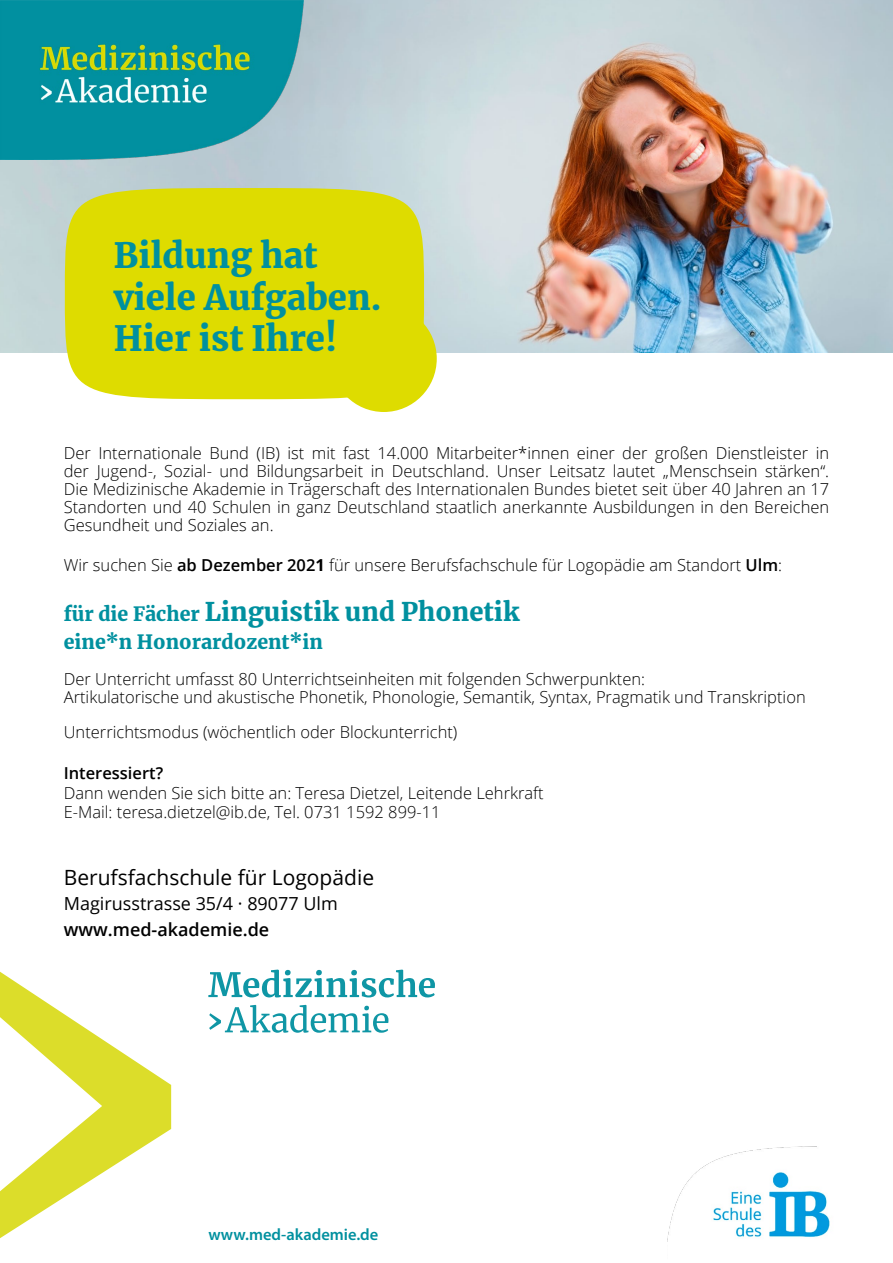
<style>
.page{position:relative;width:893px;height:1263px;background:#fff}
.page>*{position:absolute;margin:0;border:0;box-sizing:border-box;transform-origin:0 0}
.t1{font:900 34.5px/41.4px "Merriweather";color:#00909f}
.t2{font:900 25.5px "Merriweather";color:#00909f}
.t3{font:21px "Open Sans";color:#000}
.t4{font:900 19.5px "Merriweather";color:#00909f}
.t5{font:18px "Open Sans";color:#000}
.t6{font:600 18px "Open Sans";color:#000}
.t7{font:300 16.5px/18px "Open Sans";color:#000}
.t8{font:600 16.5px "Myriad Pro";color:#00909f}
.t9{font:600 16.5px "Open Sans";color:#000}
.s1{font-weight:600}
.s2{font-weight:700}
.s3{font-size:19.5px}
</style>
<div class="page">
<img style="left:668px;top:1147px;width:162px;height:90px">
<img style="left:0;top:0;width:893px;height:352px">
<svg style="left:209px;top:1005px;width:179px;height:28px"></svg>
<svg style="left:208px;top:969px;width:227px;height:28px"></svg>
<img style="left:0;top:0;width:303px;height:159px">
<div style="left:65px;top:188px;width:359px;height:211px;background:#dedc00;border-radius:50%"></div>
<div style="left:331px;top:305px;width:106px;height:107px;background:#dedc00;border-radius:50%"></div>
<svg style="left:0;top:972px;width:171px;height:266px"></svg>
<h1 class="t1" style="left:114px;top:234px;width:269px">Bildung hat viele Aufgaben.<br>Hier ist Ihre!</h1>
<p class="t7" style="left:64px;top:444px;width:767px;text-align:justify">Der Internationale Bund (IB) ist mit fast 14.000 Mitarbeiter*innen einer der großen Dienstleister in der Jugend-, Sozial- und Bildungsarbeit in Deutschland. Unser Leitsatz lautet „Menschsein stärken“.<br>Die Medizinische Akademie in Trägerschaft des Internationalen Bundes bietet seit über 40 Jahren an 17<br>Standorten und 40 Schulen in ganz Deutschland staatlich anerkannte Ausbildungen in den Bereichen Gesundheit und Soziales an.</p>
<p class="t7" style="left:64px;top:555px;width:720px">Wir suchen Sie <span class="s1">ab Dezember 202</span><span class="s2">1</span> für unsere Berufsfachschule für Logopädie am Standort <span class="s1">Ulm</span>:</p>
<h2 class="t2" style="left:64px;top:594px;width:457px"><span class="s3">für die Fächer</span> Linguistik und Phonetik</h2>
<p class="t4" style="left:64px;top:628px;width:261px">eine*n Honorardozent*in</p>
<p class="t7" style="left:64px;top:669px;width:743px">Der Unterricht umfasst 80 Unterrichtseinheiten mit folgenden Schwerpunkten:<br>Artikulatorische und akustische Phonetik, Phonologie, Semantik, Syntax, Pragmatik und Transkription</p>
<p class="t7" style="left:64px;top:722px;width:395px">Unterrichtsmodus (wöchentlich oder Blockunterricht)</p>
<p class="t9" style="left:64px;top:761px;width:101px">Interessiert?</p>
<p class="t7" style="left:64px;top:782px;width:481px;line-height:19.8px">Dann wenden Sie sich bitte an: Teresa Dietzel, Leitende Lehrkraft<br>E-Mail: teresa.dietzel@ib.de, Tel. 0731 1592 899-11</p>
<p class="t3" style="left:64px;top:862px;width:312px">Berufsfachschule für Logopädie</p>
<p class="t5" style="left:64px;top:891px;width:276px">Magirusstrasse 35/4 · 89077 Ulm</p>
<p class="t6" style="left:64px;top:917px;width:207px">www.med-akademie.de</p>
<p class="t8" style="left:208px;top:1223px;width:171px">www.med-akademie.de</p>
</div>
